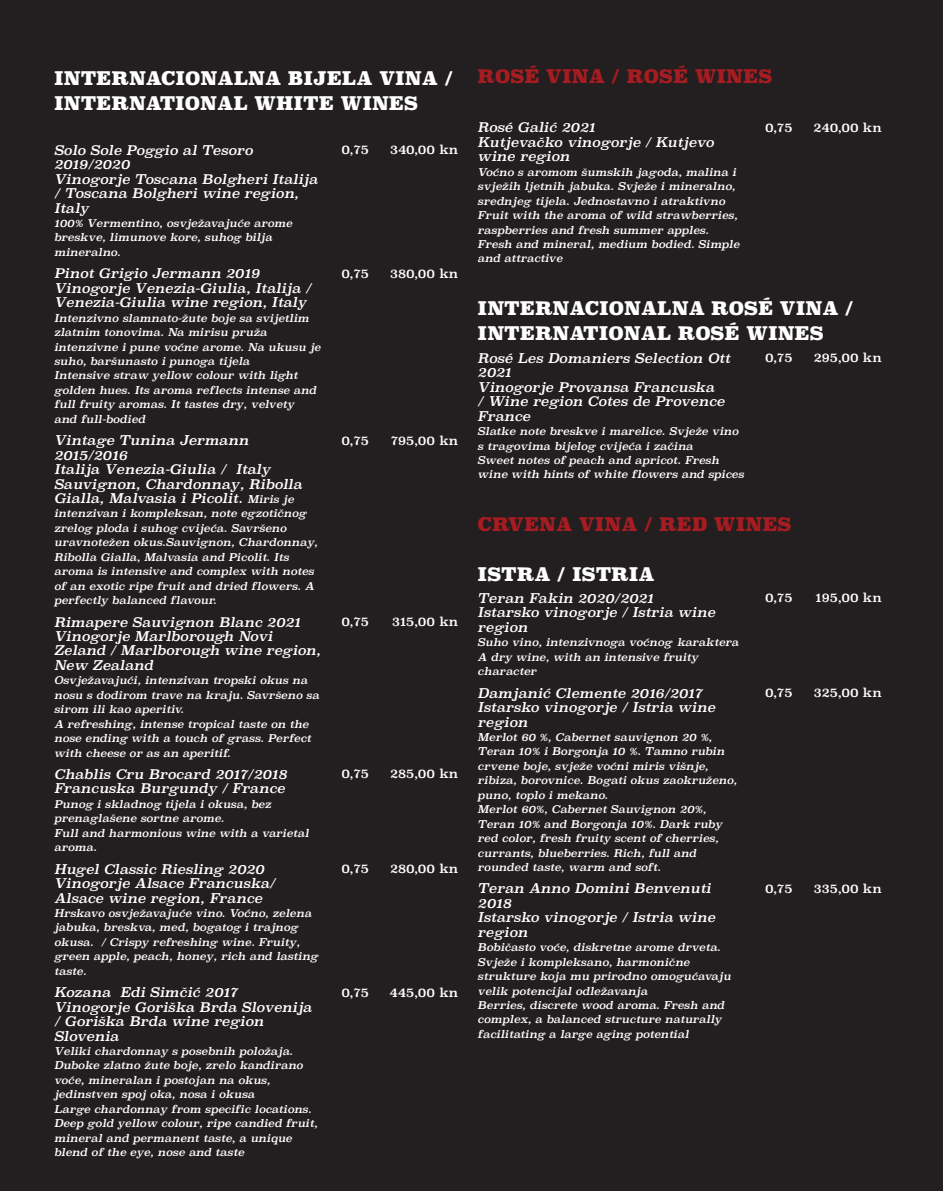
<style>
.page{position:relative;width:943px;height:1191px;background:#231f20}
.page>*{position:absolute;margin:0;border:0;box-sizing:border-box;transform-origin:0 0}
.t1{font:900 18.38px "Superclarendon";color:#fff}
.t2{font:900 18.38px "Superclarendon";color:#a71c20}
.t3{font:italic 13.12px/14.3px "Superclarendon";color:#fff}
.t4{font:12.25px "Superclarendon";color:#fff}
.t5{font:italic 10.5px/14.3px "Superclarendon";color:#fff}
.s1{font-size:10.5px}
</style>
<div class="page">
<h1 class="t1" style="left:54px;top:66px;width:27px">INTERNACIONALNA</h1>
<h1 class="t1" style="left:288px;top:66px;width:55px">BIJELA</h1>
<h1 class="t1" style="left:379px;top:66px;width:31px">VINA</h1>
<h1 class="t1" style="left:444px;top:66px;width:10px">/</h1>
<h1 class="t1" style="left:54px;top:91px;width:26px">INTERNATIONAL</h1>
<h1 class="t1" style="left:254px;top:91px;width:54px">WHITE</h1>
<h1 class="t1" style="left:340px;top:91px;width:37px">WINES</h1>
<p class="t3" style="left:54px;top:143px;width:265px">Solo Sole Poggio al Tesoro<br>2019/2020<br>Vinogorje Toscana Bolgheri Italija / Toscana Bolgheri wine region,<br>Italy</p>
<p class="t5" style="left:54px;top:216px;width:239px">100% Vermentino, osvježavajuće arome breskve, limunove kore, suhog bilja mineralno.</p>
<p class="t4" style="left:341px;top:141px;width:29px">0,75</p>
<p class="t4" style="left:390px;top:141px;width:70px">340,00 kn</p>
<p class="t3" style="left:54px;top:266px;width:259px">Pinot Grigio Jermann 2019<br>Vinogorje Venezia-Giulia, Italija /<br>Venezia-Giulia wine region, Italy</p>
<p class="t5" style="left:54px;top:310px;width:268px">Intenzivno slamnato-žute boje sa svijetlim zlatnim tonovima. Na mirisu pruža intenzivne i pune voćne arome. Na ukusu je suho, baršunasto i punoga tijela<br>Intensive straw yellow colour with light golden hues. Its aroma reflects intense and full fruity aromas. It tastes dry, velvety<br>and full-bodied</p>
<p class="t3" style="left:54px;top:433px;width:249px">Vintage Tunina Jermann<br>2015/2016<br>Italija Venezia-Giulia / Italy<br>Sauvignon, Chardonnay, Ribolla<br>Gialla, Malvasia i Picolit. <span class="s1">Miris je</span></p>
<p class="t5" style="left:54px;top:506px;width:265px">intenzivan i kompleksan, note egzotičnog zrelog ploda i suhog cvijeća. Savršeno uravnotežen okus.Sauvignon, Chardonnay, Ribolla Gialla, Malvasia and Picolit. Its aroma is intensive and complex with notes of an exotic ripe fruit and dried flowers. A perfectly balanced flavour.</p>
<p class="t3" style="left:54px;top:614px;width:268px">Rimapere Sauvignon Blanc 2021<br>Vinogorje Marlborough Novi<br>Zeland / Marlborough wine region,<br>New Zealand</p>
<p class="t5" style="left:54px;top:673px;width:267px">Osvježavajući, intenzivan tropski okus na nosu s dodirom trave na kraju. Savršeno sa sirom ili kao aperitiv.<br>A refreshing, intense tropical taste on the nose ending with a touch of grass. Perfect with cheese or as an aperitif.</p>
<p class="t3" style="left:54px;top:767px;width:234px">Chablis Cru Brocard 2017/2018<br>Francuska Burgundy / France</p>
<p class="t5" style="left:54px;top:797px;width:256px">Punog i skladnog tijela i okusa, bez prenaglašene sortne arome.<br>Full and harmonious wine with a varietal aroma.</p>
<p class="t3" style="left:54px;top:861px;width:223px">Hugel Classic Riesling 2020<br>Vinogorje Alsace Francuska/<br>Alsace wine region, France</p>
<p class="t5" style="left:54px;top:906px;width:265px">Hrskavo osvježavajuće vino. Voćno, zelena jabuka, breskva, med, bogatog i trajnog okusa. / Crispy refreshing wine. Fruity, green apple, peach, honey, rich and lasting taste.</p>
<p class="t3" style="left:54px;top:985px;width:259px">Kozana Edi Simčić 2017<br>Vinogorje Goriška Brda Slovenija / Goriška Brda wine region<br>Slovenia</p>
<p class="t5" style="left:54px;top:1044px;width:265px">Veliki chardonnay s posebnih položaja.<br>Duboke zlatno žute boje, zrelo kandirano voće, mineralan i postojan na okus, jedinstven spoj oka, nosa i okusa<br>Large chardonnay from specific locations.<br>Deep gold yellow colour, ripe candied fruit, mineral and permanent taste, a unique blend of the eye, nose and taste</p>
<p class="t4" style="left:341px;top:265px;width:29px">0,75</p>
<p class="t4" style="left:390px;top:265px;width:70px">380,00 kn</p>
<p class="t4" style="left:341px;top:432px;width:29px">0,75</p>
<p class="t4" style="left:391px;top:432px;width:69px">795,00 kn</p>
<p class="t4" style="left:341px;top:613px;width:29px">0,75</p>
<p class="t4" style="left:392px;top:613px;width:68px">315,00 kn</p>
<p class="t4" style="left:341px;top:765px;width:29px">0,75</p>
<p class="t4" style="left:390px;top:765px;width:70px">285,00 kn</p>
<p class="t4" style="left:341px;top:860px;width:29px">0,75</p>
<p class="t4" style="left:390px;top:860px;width:70px">280,00 kn</p>
<p class="t4" style="left:341px;top:983px;width:29px">0,75</p>
<p class="t4" style="left:389px;top:983px;width:70px">445,00 kn</p>
<h1 class="t2" style="left:477px;top:64px;width:100px">ROSÉ VINA</h1>
<h1 class="t2" style="left:611px;top:64px;width:100px">/ ROSÉ WINES</h1>
<p class="t3" style="left:477px;top:120px;width:238px">Rosé Galić 2021<br>Kutjevačko vinogorje / Kutjevo wine region</p>
<p class="t5" style="left:477px;top:165px;width:263px">Voćno s aromom šumskih jagoda, malina i svježih ljetnih jabuka. Svježe i mineralno, srednjeg tijela. Jednostavno i atraktivno Fruit with the aroma of wild strawberries, raspberries and fresh summer apples.<br>Fresh and mineral, medium bodied. Simple and attractive</p>
<p class="t4" style="left:765px;top:119px;width:29px">0,75</p>
<p class="t4" style="left:813px;top:119px;width:70px">240,00 kn</p>
<h1 class="t1" style="left:477px;top:296px;width:27px">INTERNACIONALNA</h1>
<h1 class="t1" style="left:711px;top:296px;width:17px">ROS</h1>
<h1 class="t1" style="left:758px;top:296px;width:53px">É VINA</h1>
<h1 class="t1" style="left:844px;top:296px;width:10px">/</h1>
<h1 class="t1" style="left:477px;top:321px;width:26px">INTERNATIONAL</h1>
<h1 class="t1" style="left:677px;top:321px;width:17px">ROS</h1>
<h1 class="t1" style="left:724px;top:321px;width:58px">É WINES</h1>
<p class="t3" style="left:477px;top:351px;width:254px">Rosé Les Domaniers Selection Ott<br>2021<br>Vinogorje Provansa Francuska<br>/ Wine region Cotes de Provence<br>France</p>
<p class="t5" style="left:477px;top:424px;width:268px">Slatke note breskve i marelice. Svježe vino s tragovima bijelog cvijeća i začina<br>Sweet notes of peach and apricot. Fresh wine with hints of white flowers and spices</p>
<p class="t4" style="left:765px;top:349px;width:29px">0,75</p>
<p class="t4" style="left:813px;top:349px;width:70px">295,00 kn</p>
<h1 class="t2" style="left:477px;top:512px;width:63px">CRVENA</h1>
<h1 class="t2" style="left:578px;top:512px;width:31px">VINA</h1>
<h1 class="t2" style="left:644px;top:512px;width:87px">/ RED WINES</h1>
<h1 class="t1" style="left:477px;top:561px;width:27px">ISTRA</h1>
<h1 class="t1" style="left:557px;top:561px;width:41px">/ ISTRIA</h1>
<p class="t3" style="left:477px;top:591px;width:239px">Teran Fakin 2020/2021<br>Istarsko vinogorje / Istria wine region</p>
<p class="t5" style="left:477px;top:635px;width:263px">Suho vino, intenzivnoga voćnog karaktera<br>A dry wine, with an intensive fruity character</p>
<p class="t4" style="left:765px;top:589px;width:29px">0,75</p>
<p class="t4" style="left:815px;top:589px;width:68px">195,00 kn</p>
<p class="t3" style="left:477px;top:685px;width:239px">Damjanić Clemente 2016/2017<br>Istarsko vinogorje / Istria wine region</p>
<p class="t5" style="left:477px;top:730px;width:261px">Merlot 60 %, Cabernet sauvignon 20 %, Teran 10% i Borgonja 10 %. Tamno rubin crvene boje, svježe voćni miris višnje, ribiza, borovnice. Bogati okus zaokruženo, puno, toplo i mekano.<br>Merlot 60%, Cabernet Sauvignon 20%, Teran 10% and Borgonja 10%. Dark ruby red color, fresh fruity scent of cherries, currants, blueberries. Rich, full and rounded taste, warm and soft.</p>
<p class="t3" style="left:477px;top:881px;width:239px">Teran Anno Domini Benvenuti<br>2018<br>Istarsko vinogorje / Istria wine region</p>
<p class="t5" style="left:477px;top:940px;width:255px">Bobičasto voće, diskretne arome drveta.<br>Svježe i kompleksano, harmonične strukture koja mu prirodno omogućavaju velik potencijal odležavanja<br>Berries, discrete wood aroma. Fresh and complex, a balanced structure naturally facilitating a large aging potential</p>
<p class="t4" style="left:765px;top:684px;width:29px">0,75</p>
<p class="t4" style="left:813px;top:684px;width:69px">325,00 kn</p>
<p class="t4" style="left:765px;top:880px;width:29px">0,75</p>
<p class="t4" style="left:814px;top:880px;width:69px">335,00 kn</p>
</div>
